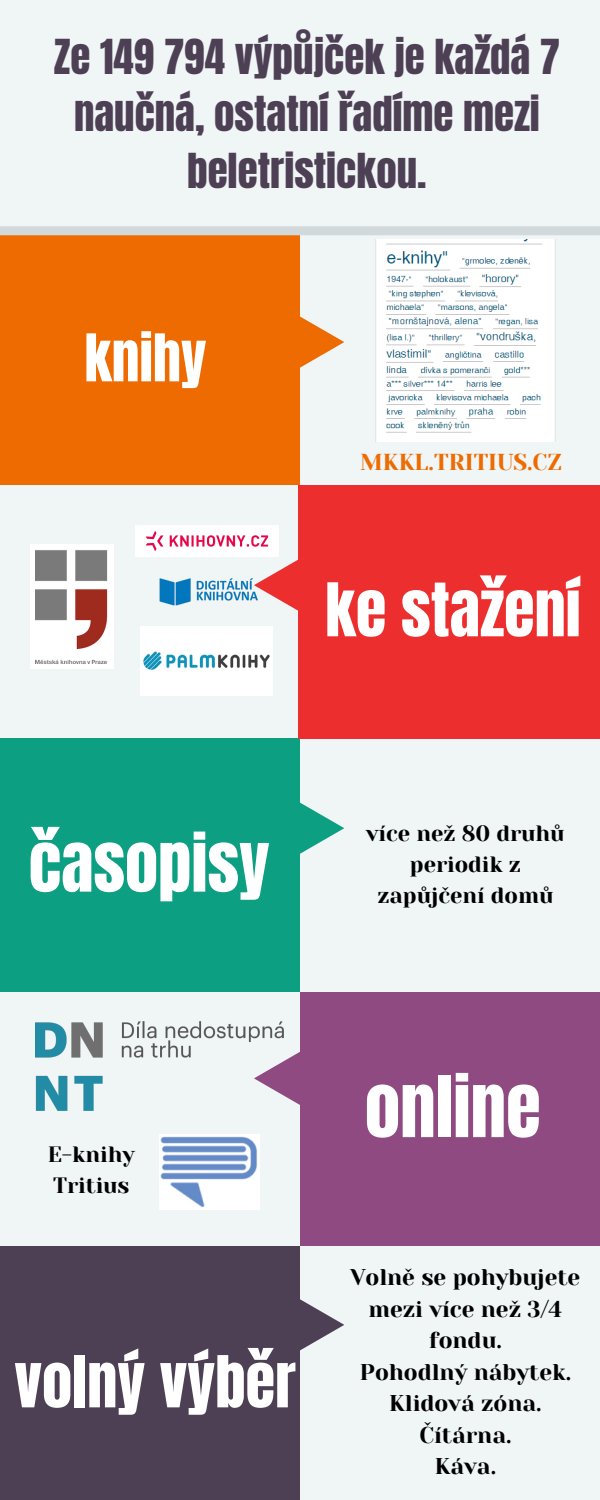
<style>
.page{position:relative;width:600px;height:1500px;background:#f0f5f6}
.page>*{position:absolute;margin:0;border:0;box-sizing:border-box;transform-origin:0 0}
.t1{font:71.1px "Anton";color:#fff}
.t2{font:66.5px "Anton";color:#fff}
.t3{font:62.5px "Anton";color:#fff}
.t4{font:60.5px "Anton";color:#fff}
.t5{font:55.5px "Anton";color:#fff}
.t6{font:41px/57px "Anton";color:#4d4054;text-align:center}
.t7{font:23px "Yeseva One";color:#ed6b00}
.t8{font:22.7px/31.5px "Yeseva One";color:#000;text-align:center}
.t9{font:22.1px/30.8px "Yeseva One";color:#000;text-align:center}
</style>
<div class="page">
<div style="left:0;top:231px;width:300px;height:254px;background:#ed6b00"></div>
<div style="left:0;top:738px;width:300px;height:254px;background:#0c9f82"></div>
<div style="left:0;top:1246px;width:300px;height:254px;background:#4d4054"></div>
<div style="left:299px;top:485px;width:301px;height:253px;background:#ed2e2e"></div>
<div style="left:300px;top:992px;width:300px;height:254px;background:#8f4a81"></div>
<svg style="left:300px;top:316px;width:44px;height:52px"></svg>
<svg style="left:285px;top:544px;width:14px;height:82px"></svg>
<svg style="left:283px;top:1038px;width:17px;height:67px"></svg>
<svg style="left:300px;top:802px;width:44px;height:52px"></svg>
<svg style="left:300px;top:1299px;width:44px;height:52px"></svg>
<div style="left:0;top:226px;width:600px;height:9px;background:#d2d9db"></div>
<img style="left:377px;top:239px;width:177px;height:203px">
<img style="left:36px;top:1021px;width:247px;height:89px">
<img style="left:140px;top:626px;width:132px;height:69px">
<img style="left:135px;top:525px;width:144px;height:32px">
<img style="left:159px;top:567px;width:127px;height:44px">
<img style="left:31px;top:544px;width:82px;height:124px">
<img style="left:160px;top:1134px;width:99px;height:76px">
<p class="t6" style="left:54px;top:29px;width:508px">Ze 149 794 výpůjček je každá 7 naučná, ostatní řadíme mezi beletristickou.</p>
<p class="t5" style="left:85px;top:318px;width:124px">knihy</p>
<p class="t7" style="left:360px;top:449px;width:203px">MKKL.TRITIUS.CZ</p>
<p class="t3" style="left:325px;top:565px;width:257px">ke stažení</p>
<p class="t2" style="left:29px;top:816px;width:243px">časopisy</p>
<p class="t9" style="left:366px;top:818px;width:200px">více než 80 druhů periodik z zapůjčení domů</p>
<p class="t9" style="left:48px;top:1140px;width:89px">E-knihy</p>
<p class="t9" style="left:53px;top:1170px;width:78px">Tritius</p>
<p class="t4" style="left:14px;top:1339px;width:283px">volný výběr</p>
<p class="t1" style="left:365px;top:1056px;width:177px">online</p>
<p class="t8" style="left:351px;top:1262px;width:231px">Volně se pohybujete mezi více než 3/4 fondu.</p>
<p class="t8" style="left:360px;top:1356px;width:213px">Pohodlný nábytek.</p>
<p class="t8" style="left:389px;top:1388px;width:154px">Klidová zóna.</p>
<p class="t8" style="left:419px;top:1419px;width:94px">Čítárna.</p>
<p class="t8" style="left:435px;top:1451px;width:63px">Káva.</p>
</div>
